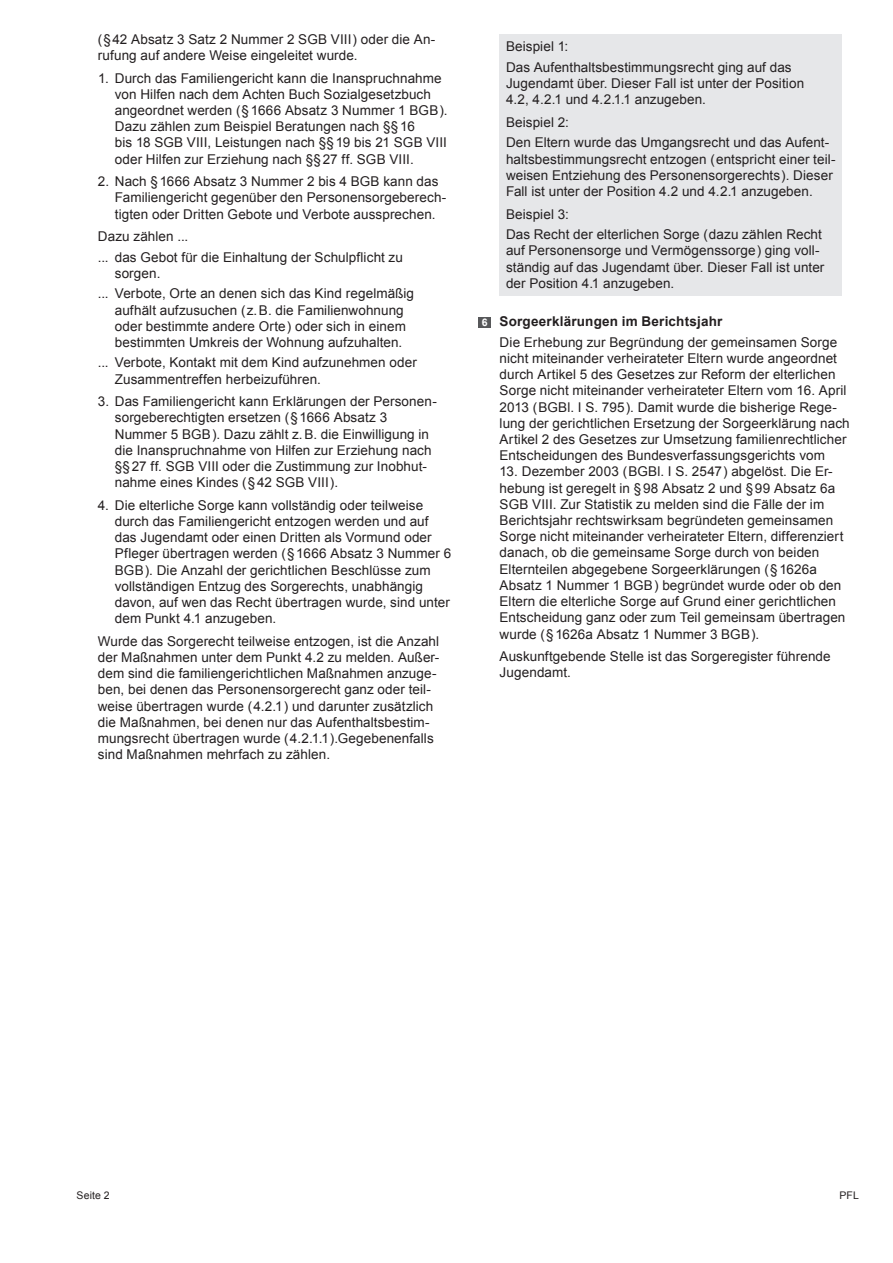
<style>
.page{position:relative;width:893px;height:1263px;background:#fff}
.page>*{position:absolute;margin:0;border:0;box-sizing:border-box;transform-origin:0 0}
.t1{font:13.5px/16.2px "Arial";letter-spacing:.005em;color:#231f20}
.t2{font:700 13.5px "Arial";letter-spacing:.015em;color:#231f20}
.t3{font:10.5px "Arial";letter-spacing:.015em;color:#231f20}
.t4{font:700 10.5px "Arial";color:#fff}
</style>
<div class="page">
<div style="left:500px;top:34px;width:342px;height:261px;background:#e6e7e9"></div>
<div style="left:478px;top:317px;width:13px;height:10px;background:#57585a"></div>
<p class="t1" style="left:98px;top:31px;width:338px">( §42 Absatz 3 Satz 2 Nummer 2 SGB VIII ) oder die An&shy;rufung auf andere Weise eingeleitet wurde.</p>
<p class="t1" style="left:115px;top:70px;width:334px;text-indent:-17px">1. Durch das Familiengericht kann die Inanspruchnahme von Hilfen nach dem Achten Buch Sozialgesetzbuch angeordnet werden ( §1666 Absatz 3 Nummer 1 BGB ).<br>Dazu zählen zum Beispiel Beratungen nach §§16<br>bis 18 SGB VIII, Leistungen nach §§19 bis 21 SGB VIII oder Hilfen zur Erziehung nach §§27 ff. SGB VIII.</p>
<p class="t1" style="left:115px;top:173px;width:333px;text-indent:-17px">2. Nach §1666 Absatz 3 Nummer 2 bis 4 BGB kann das<br>Familiengericht gegenüber den Personensorgeberech&shy;tigten oder Dritten Gebote und Verbote aussprechen.</p>
<p class="t1" style="left:98px;top:226px;width:307px;line-height:20.4px">Dazu zählen ...<br>... das Gebot für die Einhaltung der Schulpflicht zu</p>
<p class="t1" style="left:98px;top:263px;width:318px;line-height:20.4px;text-indent:17px">sorgen.<br>... Verbote, Orte an denen sich das Kind regelmäßig</p>
<p class="t1" style="left:115px;top:302px;width:293px">aufhält aufzusuchen ( z.B. die Familienwohnung oder bestimmte andere Orte ) oder sich in einem bestimmten Umkreis der Wohnung aufzuhalten.</p>
<p class="t1" style="left:115px;top:355px;width:303px;text-indent:-17px">... Verbote, Kontakt mit dem Kind aufzunehmen oder<br>Zusammentreffen herbeizuführen.</p>
<p class="t1" style="left:115px;top:393px;width:323px;text-indent:-17px">3. Das Familiengericht kann Erklärungen der Personen&shy;sorgeberechtigten ersetzen ( §1666 Absatz 3<br>Nummer 5 BGB ). Dazu zählt z.B. die Einwilligung in die Inanspruchnahme von Hilfen zur Erziehung nach §§27 ff. SGB VIII oder die Zustimmung zur Inobhut&shy;nahme eines Kindes ( §42 SGB VIII ).</p>
<p class="t1" style="left:115px;top:497px;width:338px;text-indent:-17px">4. Die elterliche Sorge kann vollständig oder teilweise durch das Familiengericht entzogen werden und auf das Jugendamt oder einen Dritten als Vormund oder Pfleger übertragen werden ( §1666 Absatz 3 Nummer 6<br>BGB ). Die Anzahl der gerichtlichen Beschlüsse zum vollständigen Entzug des Sorgerechts, unabhängig davon, auf wen das Recht übertragen wurde, sind unter dem Punkt 4.1 anzugeben.</p>
<p class="t1" style="left:98px;top:633px;width:343px">Wurde das Sorgerecht teilweise entzogen, ist die Anzahl der Maßnahmen unter dem Punkt 4.2 zu melden. Außer&shy;dem sind die familiengerichtlichen Maßnahmen anzuge&shy;ben, bei denen das Personensorgerecht ganz oder teil&shy;weise übertragen wurde ( 4.2.1 ) und darunter zusätzlich die Maßnahmen, bei denen nur das Aufenthaltsbestim&shy;mungsrecht übertragen wurde ( 4.2.1.1 ).Gegebenenfalls sind Maßnahmen mehrfach zu zählen.</p>
<p class="t4" style="left:482px;top:315px;width:7px">6</p>
<p class="t1" style="left:506px;top:37px;width:287px;line-height:20.4px">Beispiel 1:<br>Das Aufenthaltsbestimmungsrecht ging auf das</p>
<p class="t1" style="left:506px;top:75px;width:300px">Jugendamt über. Dieser Fall ist unter der Position<br>4.2, 4.2.1 und 4.2.1.1 anzugeben.</p>
<p class="t1" style="left:506px;top:112px;width:325px;line-height:20.4px">Beispiel 2:<br>Den Eltern wurde das Umgangsrecht und das Aufent-</p>
<p class="t1" style="left:506px;top:151px;width:331px">haltsbestimmungsrecht entzogen ( entspricht einer teil&shy;weisen Entziehung des Personensorgerechts ). Dieser<br>Fall ist unter der Position 4.2 und 4.2.1 anzugeben.</p>
<p class="t1" style="left:506px;top:204px;width:317px;line-height:20.4px">Beispiel 3:<br>Das Recht der elterlichen Sorge (dazu zählen Recht</p>
<p class="t1" style="left:506px;top:243px;width:320px">auf Personensorge und Vermögenssorge ) ging voll&shy;ständig auf das Jugendamt über. Dieser Fall ist unter der Position 4.1 anzugeben.</p>
<p class="t2" style="left:500px;top:313px;width:224px">Sorgeerklärungen im Berichtsjahr</p>
<p class="t1" style="left:500px;top:334px;width:352px">Die Erhebung zur Begründung der gemeinsamen Sorge nicht miteinander verheirateter Eltern wurde angeordnet durch Artikel 5 des Gesetzes zur Reform der elterlichen Sorge nicht miteinander verheirateter Eltern vom 16. April 2013 (BGBl. I S. 795). Damit wurde die bisherige Rege&shy;lung der gerichtlichen Ersetzung der Sorgeerklärung nach Artikel 2 des Gesetzes zur Umsetzung familienrechtlicher Entscheidungen des Bundesverfassungsgerichts vom</p>
<p class="t1" style="left:500px;top:464px;width:347px">13. Dezember 2003 (BGBl. I S. 2547) abgelöst. Die Er&shy;hebung ist geregelt in §98 Absatz 2 und §99 Absatz 6a SGB VIII. Zur Statistik zu melden sind die Fälle der im Berichtsjahr rechtswirksam begründeten gemeinsamen Sorge nicht miteinander verheirateter Eltern, differenziert danach, ob die gemeinsame Sorge durch von beiden Elternteilen abgegebene Sorgeerklärungen (§1626a Absatz 1 Nummer 1 BGB) begründet wurde oder ob den Eltern die elterliche Sorge auf Grund einer gerichtlichen Entscheidung ganz oder zum Teil gemeinsam übertragen wurde (§1626a Absatz 1 Nummer 3 BGB).</p>
<p class="t1" style="left:500px;top:648px;width:333px">Auskunftgebende Stelle ist das Sorgeregister führende<br>Jugendamt.</p>
<p class="t3" style="left:77px;top:1188px;width:35px">Seite 2</p>
<p class="t3" style="left:839px;top:1188px;width:21px">PFL</p>
</div>
